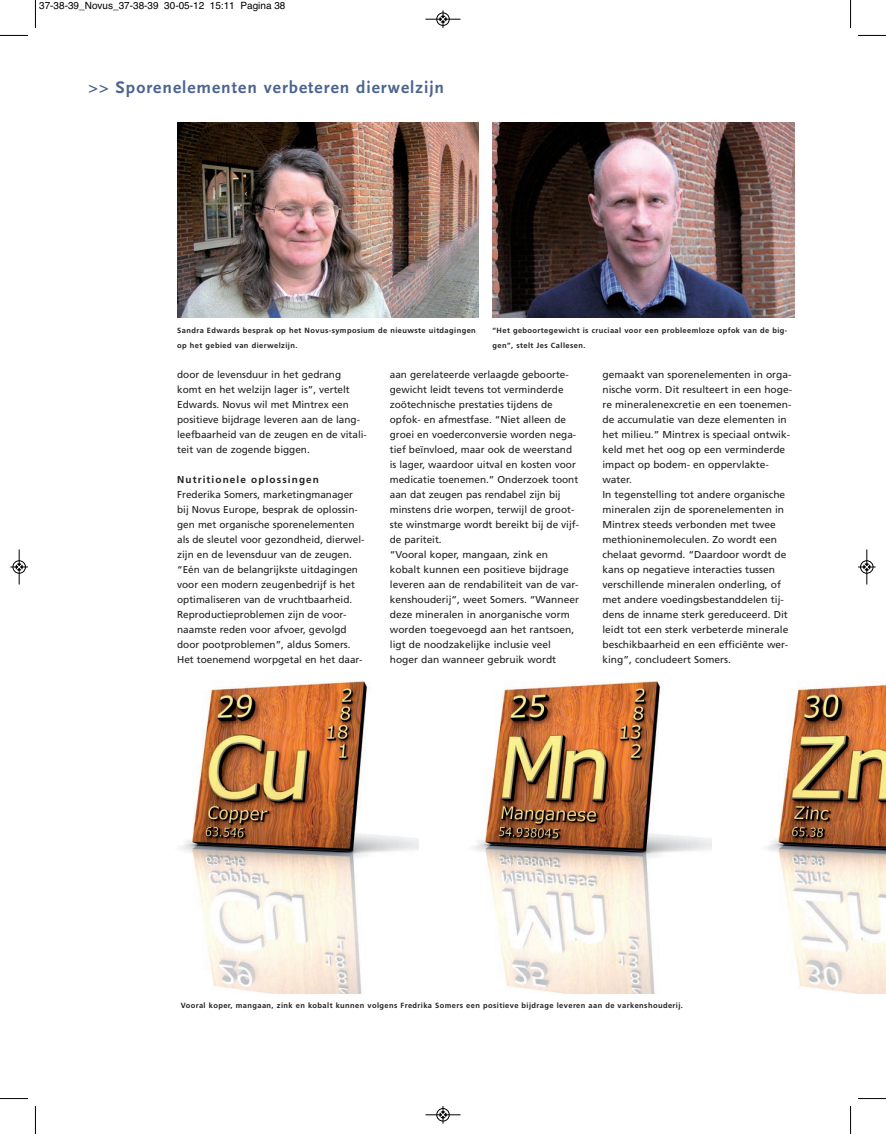
<style>
.page{position:relative;width:886px;height:1134px;background:#fff}
.page>*{position:absolute;margin:0;border:0;box-sizing:border-box;transform-origin:0 0}
.t1{font:700 17.5px "Scala Sans";letter-spacing:.055em;color:#4b648f}
.t2{font:10px/15px "Frutiger";color:#231f20}
.t3{font:10px "Helvetica";color:#000}
.t4{font:700 7.5px/15px "Frutiger";letter-spacing:.055em;color:#231f20}
.s1{font-weight:700}
</style>
<div class="page">
<img style="left:177px;top:123px;width:301px;height:195px">
<img style="left:493px;top:123px;width:301px;height:195px">
<img style="left:180px;top:681px;width:239px;height:312px">
<img style="left:473px;top:681px;width:239px;height:312px">
<img style="left:766px;top:684px;width:120px;height:309px">
<svg style="left:35px;top:0;width:1px;height:28px"></svg>
<svg style="left:0;top:35px;width:28px;height:1px"></svg>
<svg style="left:850px;top:0;width:1px;height:28px"></svg>
<svg style="left:858px;top:35px;width:28px;height:1px"></svg>
<svg style="left:35px;top:1106px;width:1px;height:28px"></svg>
<svg style="left:0;top:1098px;width:28px;height:1px"></svg>
<svg style="left:850px;top:1106px;width:1px;height:28px"></svg>
<svg style="left:858px;top:1098px;width:28px;height:1px"></svg>
<div style="left:436px;top:13px;width:14px;height:13px;border:1px solid #fff;border-radius:50%"></div>
<hr style="left:425px;top:19px;width:35px;height:1px;background:#000">
<div style="left:437px;top:13px;width:12px;height:13px;border:1px solid #000;border-radius:50%"></div>
<svg style="left:440px;top:10px;width:6px;height:18px"></svg>
<div style="left:436px;top:1108px;width:14px;height:13px;border:1px solid #fff;border-radius:50%"></div>
<hr style="left:425px;top:1114px;width:35px;height:1px;background:#000">
<div style="left:437px;top:1108px;width:12px;height:13px;border:1px solid #000;border-radius:50%"></div>
<svg style="left:440px;top:1106px;width:6px;height:17px"></svg>
<div style="left:13px;top:560px;width:13px;height:14px;border:1px solid #fff;border-radius:50%"></div>
<hr style="left:19px;top:549px;width:1px;height:35px;background:#000">
<div style="left:13px;top:561px;width:13px;height:12px;border:1px solid #000;border-radius:50%"></div>
<svg style="left:10px;top:564px;width:18px;height:6px"></svg>
<div style="left:860px;top:560px;width:13px;height:14px;border:1px solid #fff;border-radius:50%"></div>
<hr style="left:866px;top:549px;width:1px;height:35px;background:#000">
<div style="left:860px;top:561px;width:13px;height:12px;border:1px solid #000;border-radius:50%"></div>
<svg style="left:858px;top:564px;width:17px;height:6px"></svg>
<p class="t3" style="left:39px;top:2px;width:248px">37-38-39_Novus_37-38-39 30-05-12 15:11 Pagina 38</p>
<p class="t1" style="left:89px;top:80px;width:357px">&gt;&gt; Sporenelementen verbeteren dierwelzijn</p>
<p class="t4" style="left:177px;top:323px;width:300px">Sandra Edwards besprak op het Novus-symposium de nieuwste uitdagingen op het gebied van dierwelzijn.</p>
<p class="t4" style="left:493px;top:323px;width:296px">“Het geboortegewicht is cruciaal voor een probleemloze opfok van de big&shy;gen”, stelt Jes Callesen.</p>
<p class="t2" style="left:177px;top:368px;width:191px">door de levensduur in het gedrang komt en het welzijn lager is”, vertelt Edwards. Novus wil met Mintrex een positieve bijdrage leveren aan de lang&shy;leefbaarheid van de zeugen en de vitali&shy;teit van de zogende biggen.</p>
<p class="t2" style="left:177px;top:473px;width:189px"><span class="s1">Nutritionele oplossingen </span>Frederika Somers, marketingmanager bij Novus Europe, besprak de oplossin&shy;gen met organische sporenelementen als de sleutel voor gezondheid, dierwel&shy;zijn en de levensduur van de zeugen. “Eén van de belangrijkste uitdagingen voor een modern zeugenbedrijf is het optimaliseren van de vruchtbaarheid.<br>Reproductieproblemen zijn de voor&shy;naamste reden voor afvoer, gevolgd door pootproblemen”, aldus Somers.<br>Het toenemend worpgetal en het daar-</p>
<p class="t2" style="left:390px;top:368px;width:191px">aan gerelateerde verlaagde geboorte - gewicht leidt tevens tot verminderde zoötechnische prestaties tijdens de opfok- en afmestfase. “Niet alleen de groei en voederconversie worden nega&shy;tief beïnvloed, maar ook de weerstand is lager, waardoor uitval en kosten voor medicatie toenemen.” Onderzoek toont aan dat zeugen pas rendabel zijn bij minstens drie worpen, terwijl de groot&shy;ste winstmarge wordt bereikt bij de vijf&shy;de pariteit.<br>“Vooral koper, mangaan, zink en kobalt kunnen een positieve bijdrage leveren aan de rendabiliteit van de var&shy;kenshouderij”, weet Somers. “Wanneer deze mineralen in anorganische vorm worden toegevoegd aan het rantsoen, ligt de noodzakelijke inclusie veel hoger dan wanneer gebruik wordt</p>
<p class="t2" style="left:602px;top:368px;width:191px">gemaakt van sporenelementen in orga&shy;nische vorm. Dit resulteert in een hoge&shy;re mineralenexcretie en een toenemen&shy;de accumulatie van deze elementen in het milieu.” Mintrex is speciaal ontwik&shy;keld met het oog op een verminderde impact op bodem- en oppervlakte - water.<br>In tegenstelling tot andere organische mineralen zijn de sporenelementen in Mintrex steeds verbonden met twee methioninemoleculen. Zo wordt een chelaat gevormd. “Daardoor wordt de kans op negatieve interacties tussen verschillende mineralen onderling, of met andere voedingsbestanddelen tij&shy;dens de inname sterk gereduceerd. Dit leidt tot een sterk verbeterde minerale beschikbaarheid en een efficiënte wer&shy;king”, concludeert Somers.</p>
<p class="t4" style="left:181px;top:998px;width:504px">Vooral koper, mangaan, zink en kobalt kunnen volgens Fredrika Somers een positieve bijdrage leveren aan de varkenshouderij.</p>
</div>
